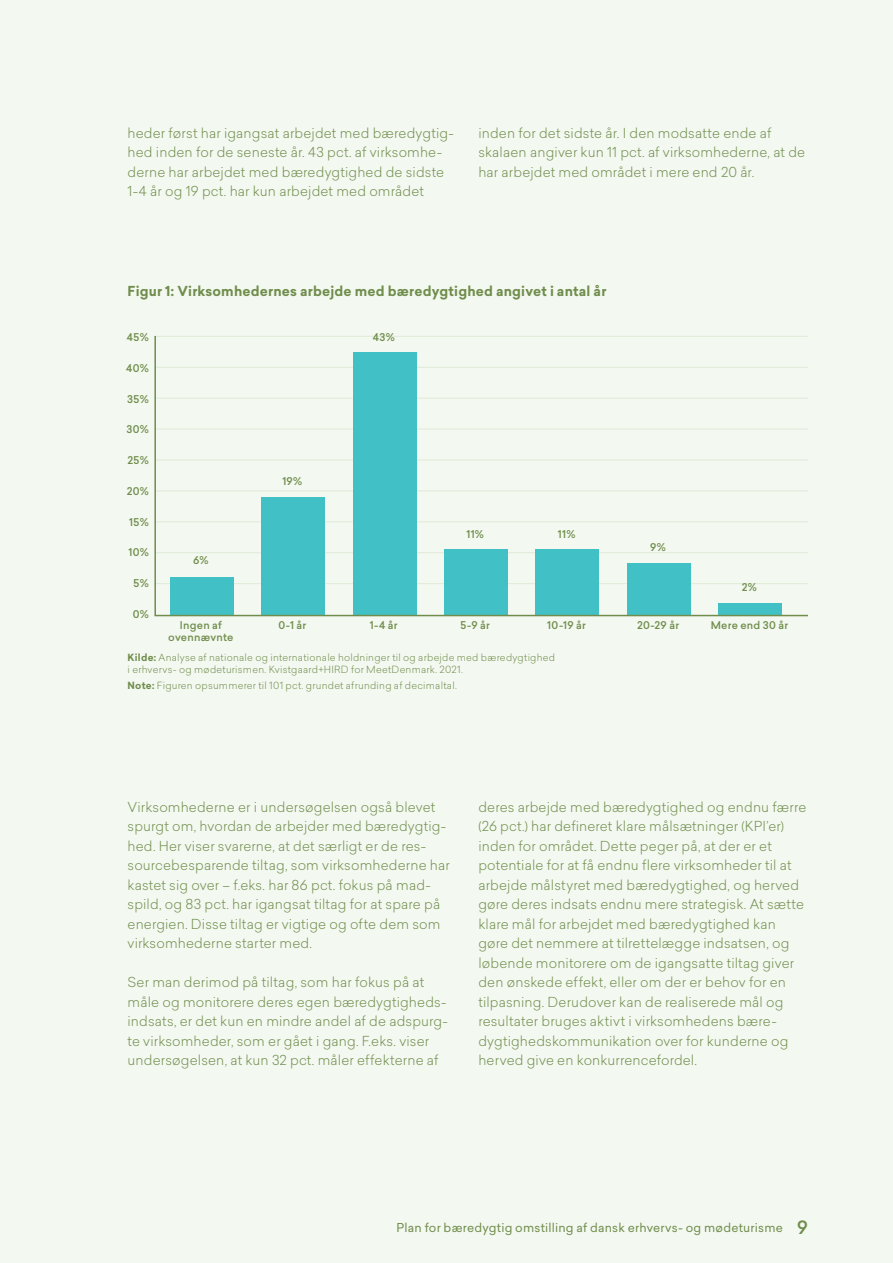
<style>
.page{position:relative;width:893px;height:1263px;background:#f3f8f0}
.page>*{position:absolute;margin:0;border:0;box-sizing:border-box;transform-origin:0 0}
.t1{font:300 13.5px/19.5px "Sailec";letter-spacing:.01em;color:#708d4c}
.t2{font:700 13.5px "Sailec";letter-spacing:.015em;color:#708d4c}
.t3{font:12px "Sailec";letter-spacing:.015em;color:#708d4c}
.t4{font:500 10.5px/12px "Sailec";letter-spacing:.025em;color:#708d4c;text-align:center}
.t5{font:300 9.75px "Sailec";letter-spacing:.025em;color:#708d4c}
.s1{font-weight:700}
.s2{font-weight:500;font-size:18px}
</style>
<div class="page">
<svg style="left:154px;top:335px;width:654px;height:282px"></svg>
<p class="t1" style="left:128px;top:123px;width:328px">heder først har igangsat arbejdet med bæredygtig&shy;hed inden for de seneste år. 43 pct. af virksomhe&shy;derne har arbejdet med bæredygtighed de sidste 1-4 år og 19 pct. har kun arbejdet med området</p>
<p class="t1" style="left:478px;top:123px;width:295px">inden for det sidste år. I den modsatte ende af</p>
<p class="t1" style="left:478px;top:142px;width:328px">skalaen angiver kun 11 pct. af virksomhederne, at de har arbejdet med området i mere end 20 år.</p>
<p class="t2" style="left:128px;top:282px;width:480px">Figur 1: Virksomhedernes arbejde med bæredygtighed angivet i antal år</p>
<p class="t4" style="left:127px;top:331px;width:23px">45%</p>
<p class="t4" style="left:126px;top:362px;width:24px">40%</p>
<p class="t4" style="left:127px;top:393px;width:23px">35%</p>
<p class="t4" style="left:126px;top:424px;width:24px">30%</p>
<p class="t4" style="left:128px;top:454px;width:23px">25%</p>
<p class="t4" style="left:127px;top:485px;width:24px">20%</p>
<p class="t4" style="left:129px;top:516px;width:21px">15%</p>
<p class="t4" style="left:128px;top:547px;width:22px">10%</p>
<p class="t4" style="left:134px;top:577px;width:17px">5%</p>
<p class="t4" style="left:133px;top:608px;width:18px">0%</p>
<p class="t4" style="left:193px;top:555px;width:17px">6%</p>
<p class="t4" style="left:282px;top:475px;width:21px">19%</p>
<p class="t4" style="left:373px;top:331px;width:24px">43%</p>
<p class="t4" style="left:466px;top:528px;width:19px">11%</p>
<p class="t4" style="left:558px;top:528px;width:19px">11%</p>
<p class="t4" style="left:650px;top:541px;width:17px">9%</p>
<p class="t4" style="left:742px;top:581px;width:17px">2%</p>
<p class="t4" style="left:168px;top:619px;width:67px">Ingen af ovennævnte</p>
<p class="t4" style="left:278px;top:619px;width:29px">0-1 år</p>
<p class="t4" style="left:370px;top:619px;width:29px">1-4 år</p>
<p class="t4" style="left:460px;top:619px;width:31px">5-9 år</p>
<p class="t4" style="left:547px;top:619px;width:40px">10-19 år</p>
<p class="t4" style="left:637px;top:619px;width:44px">20-29 år</p>
<p class="t4" style="left:711px;top:619px;width:79px">Mere end 30 år</p>
<p class="t5" style="left:128px;top:651px;width:429px"><span class="s1">Kilde:</span> Analyse af nationale og internationale holdninger til og arbejde med bæredygtighed</p>
<p class="t5" style="left:128px;top:663px;width:337px">i erhvervs- og mødeturismen. Kvistgaard+HIRD for MeetDenmark. 2021.</p>
<p class="t5" style="left:128px;top:679px;width:331px"><span class="s1">Note:</span> Figuren opsummerer til 101 pct. grundet afrunding af decimaltal.</p>
<p class="t1" style="left:128px;top:797px;width:324px">Virksomhederne er i undersøgelsen også blevet spurgt om, hvordan de arbejder med bæredygtig&shy;hed. Her viser svarerne, at det særligt er de res&shy;sourcebesparende tiltag, som virksomhederne har kastet sig over – f.eks. har 86 pct. fokus på mad&shy;spild, og 83 pct. har igangsat tiltag for at spare på energien. Disse tiltag er vigtige og ofte dem som virksomhederne starter med.</p>
<p class="t1" style="left:128px;top:972px;width:322px">Ser man derimod på tiltag, som har fokus på at måle og monitorere deres egen bæredygtigheds&shy;indsats, er det kun en mindre andel af de adspurg&shy;te virksomheder, som er gået i gang. F.eks. viser undersøgelsen, at kun 32 pct. måler effekterne af</p>
<p class="t1" style="left:478px;top:797px;width:329px">deres arbejde med bæredygtighed og endnu færre (26 pct.) har defineret klare målsætninger (KPI’er) inden for området. Dette peger på, at der er et potentiale for at få endnu flere virksomheder til at arbejde målstyret med bæredygtighed, og herved gøre deres indsats endnu mere strategisk. At sætte klare mål for arbejdet med bæredygtighed kan gøre det nemmere at tilrettelægge indsatsen, og løbende monitorere om de igangsatte tiltag giver den ønskede effekt, eller om der er behov for en tilpasning. Derudover kan de realiserede mål og resultater bruges aktivt i virksomhedens bære&shy;dygtighedskommunikation over for kunderne og herved give en konkurrencefordel.</p>
<p class="t3" style="left:397px;top:1219px;width:413px">Plan for bæredygtig omstilling af dansk erhvervs- og mødeturisme <span class="s2">9</span></p>
</div>
